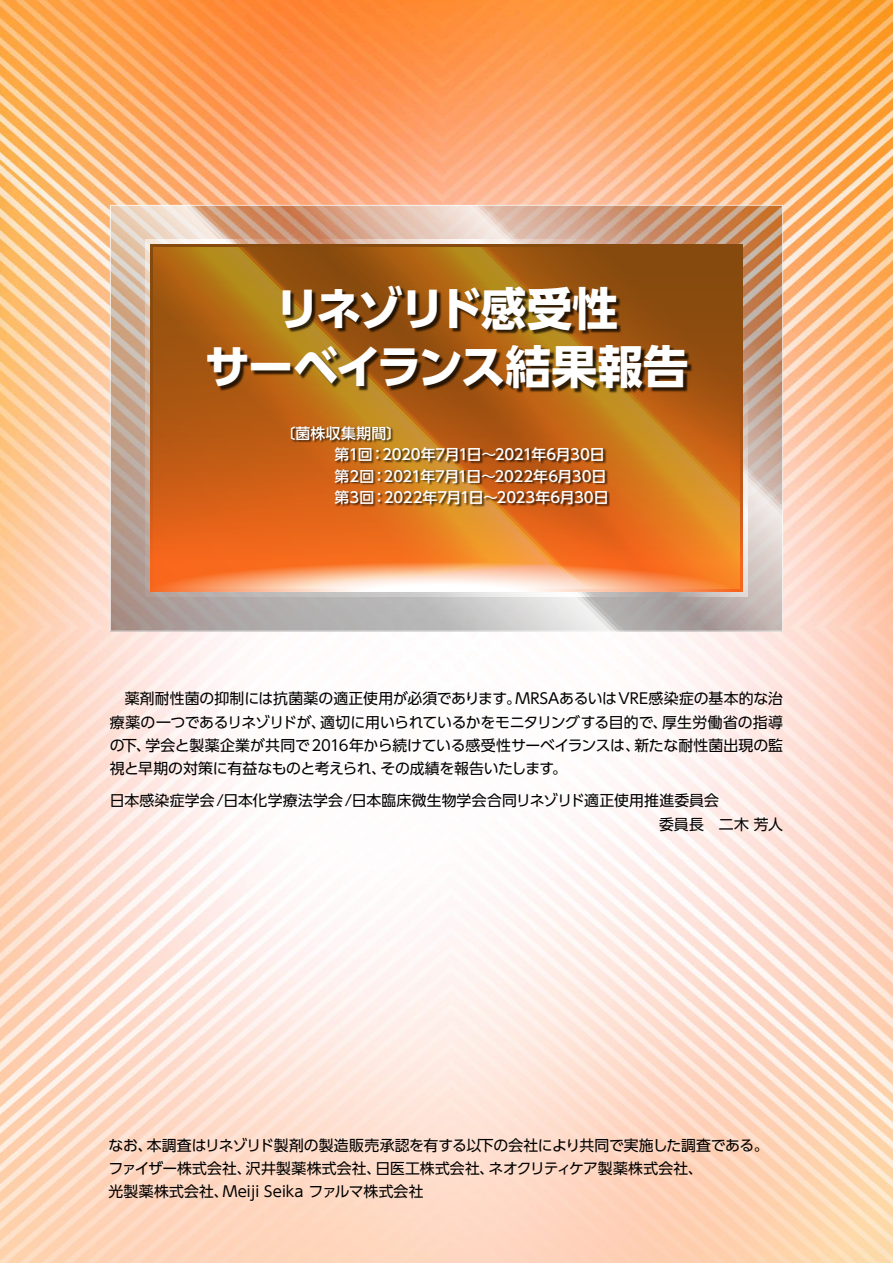
<style>
.page{position:relative;width:893px;height:1263px;background:#fff}
.page>*{position:absolute;margin:0;border:0;box-sizing:border-box;transform-origin:0 0}
.t1{font:700 45.75px/58.5px "UD Shin Go Pro";letter-spacing:-.05em;color:#fff;text-align:center}
.t2{font:14.85px/32px "UD Shin Go Pro";letter-spacing:-.005em;color:#000}
.t3{font:500 14.85px/21.3px "UD Shin Go Pro";letter-spacing:-.005em;color:#fff}
.t4{font:14.85px "UD Shin Go Pro";letter-spacing:-.03em;color:#000}
.t5{font:14.85px "UD Shin Go Pro";letter-spacing:.02em;color:#000}
.t6{font:14.85px "UD Shin Go Pro";letter-spacing:.025em;color:#000}
</style>
<div class="page">
<img style="left:0;top:0;width:893px;height:1263px">
<svg style="left:110px;top:205px;width:673px;height:426px;background:#c9afa0"></svg>
<svg style="left:146px;top:240px;width:601px;height:357px;background:#bf9a7e"></svg>
<svg style="left:149px;top:562px;width:585px;height:30px"></svg>
<svg style="left:153px;top:248px;width:587px;height:341px;background:#c96f23"></svg>
<div style="left:209px;top:287px;width:483px;height:107px;background:#000;opacity:.75"></div>
<div style="left:291px;top:426px;width:319px;height:82px;background:#000;opacity:.75"></div>
<h1 class="t1" style="left:204px;top:278px;width:486px">リネゾリド感受性<br>サーベイランス結果報告</h1>
<p class="t3" style="left:370px;top:422px;width:236px;text-indent:-89px">〔菌株収集期間〔<br>：2020年7月日1 ～2021年6月30日</p>
<p class="t3" style="left:372px;top:444px;width:236px;text-indent:-37px">第回1<br>：2021年7月日1 ～2022年6月30日</p>
<p class="t3" style="left:372px;top:465px;width:238px;text-indent:-37px">第2回<br>：2022年7月日1 ～2023年6月30日</p>
<p class="t3" style="left:335px;top:486px;width:41px">第3回</p>
<p class="t2" style="left:110px;top:682px;width:413px">　薬剤耐性菌の抑制には抗菌薬の適正使用が必須であります。</p>
<p class="t2" style="left:515px;top:682px;width:269px">MRSAあるいはVRE感染症の基本的な治</p>
<p class="t4" style="left:110px;top:710px;width:217px">療薬の一つであるリネゾリドが、</p>
<p class="t2" style="left:320px;top:705px;width:349px">適切に用いられているかをモニタリングする目的で、</p>
<p class="t6" style="left:662px;top:710px;width:122px">厚生労働省の指導</p>
<p class="t2" style="left:145px;top:729px;width:496px">学会と製薬企業が共同で2016年から続けている感受性サーベイランスは、</p>
<p class="t2" style="left:634px;top:729px;width:150px">新たな耐性菌出現の監</p>
<p class="t2" style="left:110px;top:729px;width:42px">の下、</p>
<p class="t2" style="left:110px;top:752px;width:611px">視と早期の対策に有益なものと考えられ、<br>日本感染症学会/日本化学療法学会/日本臨床微生物学会合同リネゾリド適正使用推進委員会</p>
<p class="t2" style="left:659px;top:807px;width:125px">委員長　二木芳人</p>
<p class="t2" style="left:380px;top:752px;width:176px">その成績を報告いたします</p>
<p class="t2" style="left:552px;top:752px;width:16px">。</p>
<p class="t2" style="left:147px;top:1128px;width:623px">本調査はリネゾリド製剤の製造販売承認を有する以下の会社により共同で実施した調査である。</p>
<p class="t2" style="left:108px;top:1128px;width:45px">なお、</p>
<p class="t2" style="left:223px;top:1156px;width:202px;line-height:23.4px;text-indent:-114px">ファイザー株式会社、<br>Meiji Seika ファルマ株式会社</p>
<p class="t5" style="left:246px;top:1156px;width:137px">沢井製薬株式会社、</p>
<p class="t2" style="left:375px;top:1152px;width:120px">日医工株式会社、</p>
<p class="t4" style="left:489px;top:1156px;width:216px">ネオクリティケア製薬株式会社、</p>
<p class="t5" style="left:108px;top:1180px;width:121px">光製薬株式会社、</p>
</div>
